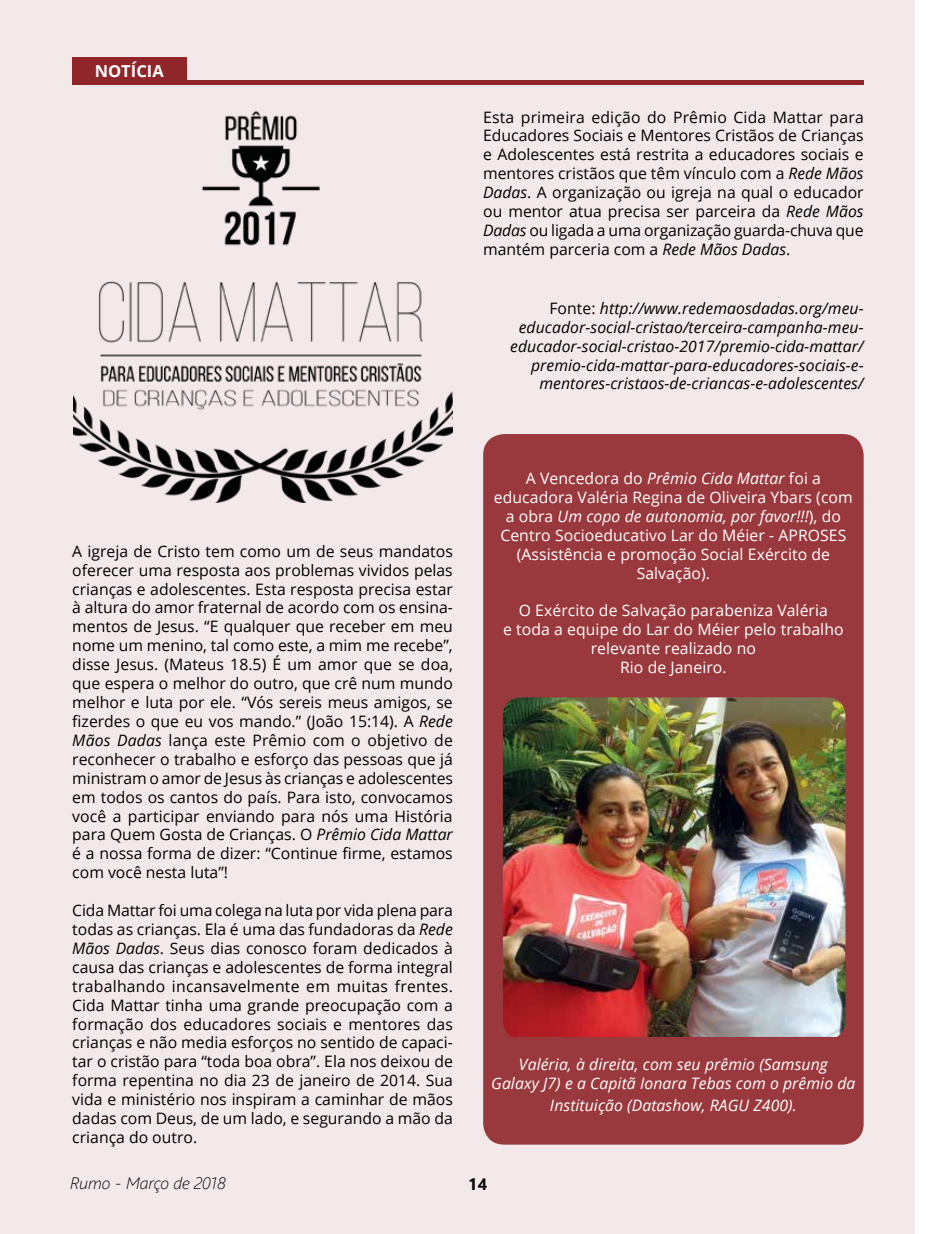
<style>
.page{position:relative;width:936px;height:1234px;background:#fff}
.page>*{position:absolute;margin:0;border:0;box-sizing:border-box;transform-origin:0 0}
.t1{font:italic 300 16.5px "Segoe UI";color:#000}
.t2{font:700 16.5px "Open Sans";color:#fff}
.t3{font:700 16.5px "Segoe UI";color:#000}
.t4{font:15.75px/18.9px "Open Sans";color:#000;text-align:justify}
.t5{font:15.75px/18.9px "Open Sans";letter-spacing:.005em;color:#fff;text-align:center}
.t6{font:italic 15.75px/18.9px "Open Sans";letter-spacing:.005em;color:#000;text-align:right}
.t7{font:italic 15.75px/18.9px "Open Sans";letter-spacing:.005em;color:#fff;text-align:center}
.s1{font-style:italic}
.s2{font-style:normal}
</style>
<div class="page">
<div style="left:0;top:0;width:914px;height:1233px;background:#f4e9ea"></div>
<div style="left:72px;top:80px;width:791px;height:5px;background:#90262a"></div>
<div style="left:72px;top:57px;width:115px;height:25px;background:#90262a"></div>
<img style="left:73px;top:112px;width:380px;height:390px">
<div style="left:483px;top:434px;width:380px;height:710px;background:#9a393d;border-radius:21px"></div>
<img style="left:503px;top:697px;width:342px;height:339px">
<p class="t2" style="left:95px;top:59px;width:70px">NOTÍCIA</p>
<p class="t4" style="left:483px;top:107px;width:382px">Esta primeira edição do Prêmio Cida Mattar para Educadores Sociais e Mentores Cristãos de Crianças e Adolescentes está restrita a educadores sociais e mentores cristãos que têm vínculo com a <span class="s1">Rede Mãos Dadas</span>. A organização ou igreja na qual o educador ou mentor atua precisa ser parceira da <span class="s1">Rede Mãos Dadas</span> ou ligada a uma organização guarda-chuva que mantém parceria com a <span class="s1">Rede Mãos Dadas</span>.</p>
<p class="t6" style="left:510px;top:298px;width:355px"><span class="s2">Fonte:</span> http://www.redemaosdadas.org/meu&shy;educador-social-cristao/terceira-campanha-meu&shy;educador-social-cristao-2017/premio-cida-mattar/ premio-cida-mattar-para-educadores-sociais-e&shy;mentores-cristaos-de-criancas-e-adolescentes/</p>
<p class="t4" style="left:72px;top:541px;width:382px">A igreja de Cristo tem como um de seus mandatos oferecer uma resposta aos problemas vividos pelas crianças e adolescentes. Esta resposta precisa estar à altura do amor fraternal de acordo com os ensina&shy;mentos de Jesus. “E qualquer que receber em meu nome um menino, tal como este, a mim me recebe”, disse Jesus. (Mateus 18.5) É um amor que se doa, que espera o melhor do outro, que crê num mundo melhor e luta por ele. “Vós sereis meus amigos, se fizerdes o que eu vos mando.” (João 15:14). A <span class="s1">Rede Mãos Dadas</span> lança este Prêmio com o objetivo de reconhecer o trabalho e esforço das pessoas que já ministram o amor de Jesus às crianças e adolescentes em todos os cantos do país. Para isto, convocamos você a participar enviando para nós uma História para Quem Gosta de Crianças. O <span class="s1">Prêmio Cida Mattar </span>é a nossa forma de dizer: “Continue firme, estamos com você nesta luta”!</p>
<p class="t4" style="left:72px;top:900px;width:382px">Cida Mattar foi uma colega na luta por vida plena para todas as crianças. Ela é uma das fundadoras da <span class="s1">Rede Mãos Dadas</span>. Seus dias conosco foram dedicados à causa das crianças e adolescentes de forma integral trabalhando incansavelmente em muitas frentes.<br>Cida Mattar tinha uma grande preocupação com a formação dos educadores sociais e mentores das crianças e não media esforços no sentido de capaci&shy;tar o cristão para “toda boa obra”. Ela nos deixou de forma repentina no dia 23 de janeiro de 2014. Sua vida e ministério nos inspiram a caminhar de mãos dadas com Deus, de um lado, e segurando a mão da criança do outro.</p>
<p class="t5" style="left:494px;top:468px;width:360px">A Vencedora do <span class="s1">Prêmio Cida Mattar</span> foi a educadora Valéria Regina de Oliveira Ybars (com a obra <span class="s1">Um copo de autonomia, por favor!!!</span>), do Centro Socioeducativo Lar do Méier - APROSES (Assistência e promoção Social Exército de Salvação).</p>
<p class="t5" style="left:503px;top:600px;width:342px">O Exército de Salvação parabeniza Valéria<br>e toda a equipe do Lar do Méier pelo trabalho relevante realizado no<br>Rio de Janeiro.</p>
<p class="t7" style="left:491px;top:1054px;width:366px">Valéria, à direita, com seu prêmio (Samsung<br>Galaxy J7) e a Capitã Ionara Tebas com o prêmio da</p>
<p class="t7" style="left:550px;top:1094px;width:248px">Instituição (Datashow, RAGU Z400).</p>
<p class="t1" style="left:70px;top:1171px;width:157px">Rumo - Março de 2018</p>
<p class="t3" style="left:468px;top:1170px;width:20px">14</p>
</div>
